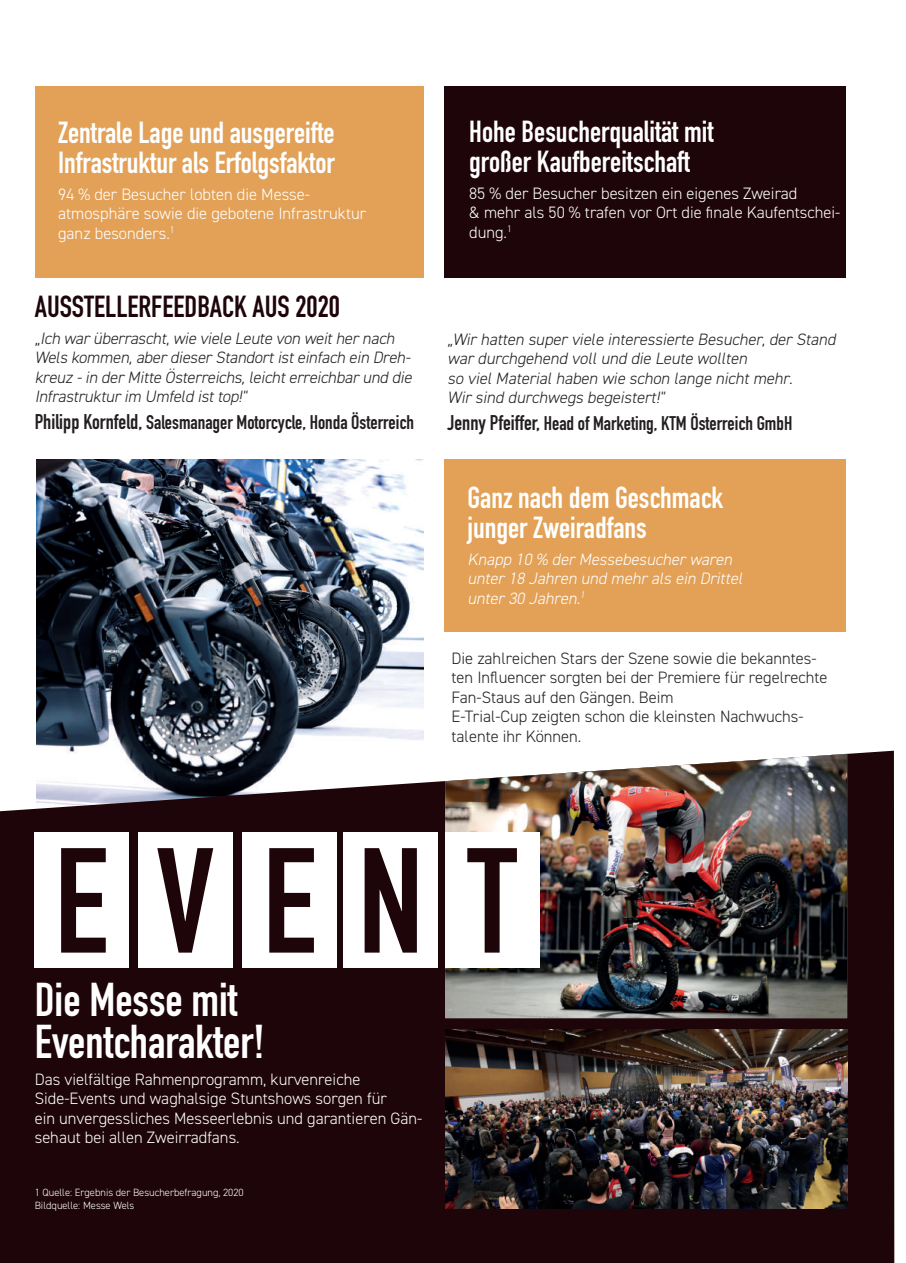
<style>
.page{position:relative;width:906px;height:1263px;background:#fff}
.page>*{position:absolute;margin:0;border:0;box-sizing:border-box;transform-origin:0 0}
.t1{font:700 146.7px "DIN Condensed";letter-spacing:.31em;color:#1e050a}
.t2{font:700 46.8px/42px "DIN Condensed";color:#fff}
.t3{font:700 30px/30px "DIN Condensed";color:#fff}
.t4{font:700 30px "DIN Condensed";color:#1e050a}
.t5{font:700 19.5px "DIN Condensed";color:#231f20}
.t6{font:300 16.5px/19.5px "DIN2014";color:#fff}
.t7{font:italic 300 16.5px/19.5px "DIN2014";color:#231f20}
.t8{font:300 16.5px/19.5px "DIN2014";color:#231f20}
.t9{font:italic 300 16.5px/19.5px "DIN2014";color:#fff}
.t10{font:300 10.5px/12.6px "DIN2014";color:#fff}
.s1{font-size:21px}
</style>
<div class="page">
<div style="left:445px;top:86px;width:401px;height:191px;background:#1e050a"></div>
<div style="left:445px;top:459px;width:401px;height:172px;background:#e2a157"></div>
<div style="left:35px;top:87px;width:388px;height:191px;background:#e2a157"></div>
<img style="left:36px;top:459px;width:387px;height:292px">
<svg style="left:0;top:751px;width:894px;height:512px;background:#2e171c"></svg>
<img style="left:445px;top:754px;width:402px;height:264px">
<img style="left:445px;top:1030px;width:402px;height:179px">
<div style="left:34px;top:832px;width:94px;height:136px;background:#fff"></div>
<div style="left:138px;top:832px;width:94px;height:136px;background:#fff"></div>
<div style="left:242px;top:832px;width:94px;height:136px;background:#fff"></div>
<div style="left:343px;top:832px;width:95px;height:136px;background:#fff"></div>
<div style="left:445px;top:832px;width:94px;height:136px;background:#fff"></div>
<h3 class="t3" style="left:58px;top:117px;width:278px">Zentrale Lage und ausgereifte<br>Infrastruktur als Erfolgsfaktor</h3>
<p class="t6" style="left:58px;top:184px;width:309px">94 % der Besucher lobten die Messe&shy;atmosphäre sowie die gebotene Infrastruktur ganz besonders.<sup>1</sup></p>
<h3 class="t4" style="left:35px;top:286px;width:307px">AUSSTELLERFEEDBACK AUS 2020</h3>
<p class="t7" style="left:35px;top:328px;width:382px">„Ich warüberrascht,wie viele Leute von weithernach Wels kommen,aberdieserStandortisteinfach ein Dreh&shy;kreuz -in derMitte Österreichs,leichterreichbarund die Infrastrukturim Umfeld isttop!"</p>
<p class="t5" style="left:35px;top:409px;width:381px"><span class="s1">Philipp Kornfeld,</span> Salesmanager Motorcycle, Honda Österreich</p>
<h3 class="t3" style="left:469px;top:116px;width:246px">Hohe Besucherqualität mit großer Kaufbereitschaft</h3>
<p class="t6" style="left:469px;top:183px;width:372px">85 % der Besucher besitzen ein eigenes Zweirad<br>&amp; mehr als 50 % trafen vor Ort die finale Kaufentschei&shy;dung.<sup>1</sup></p>
<p class="t7" style="left:447px;top:330px;width:393px">„Wirhatten superviele interessierte Besucher,derStand wardurchgehend vollund die Leute wollten<br>so vielMaterialhaben wie schon lange nichtmehr.<br>Wirsind durchwegs begeistert!"</p>
<p class="t5" style="left:447px;top:410px;width:346px"><span class="s1">Jenny Pfeiffer,</span> Head of Marketing, KTM Österreich GmbH</p>
<h3 class="t3" style="left:467px;top:482px;width:257px">Ganz nach dem Geschmack junger Zweiradfans</h3>
<p class="t9" style="left:467px;top:550px;width:280px">Knapp 10 % derMessebesucherwaren unter18 Jahren und mehrals ein Drittel unter30 Jahren.<sup>1</sup></p>
<p class="t8" style="left:451px;top:648px;width:377px">Die zahlreichen Stars der Szene sowie die bekanntes&shy;ten Influencer sorgten bei der Premiere für regelrechte Fan-Staus auf den Gängen. Beim<br>E-Trial-Cup zeigten schon die kleinsten Nachwuchs&shy;talente ihr Können.</p>
<h1 class="t1" style="left:54px;top:802px;width:464px">EVENT</h1>
<h2 class="t2" style="left:35px;top:978px;width:231px">Die Messe mit<br>Eventcharakter!</h2>
<p class="t6" style="left:35px;top:1069px;width:389px">Das vielfältige Rahmenprogramm, kurvenreiche Side-Events und waghalsige Stuntshows sorgen für<br>ein unvergessliches Messeerlebnis und garantieren Gän&shy;sehaut bei allen Zweirradfans.</p>
<p class="t10" style="left:35px;top:1186px;width:210px">1 Quelle: Ergebnis der Besucherbefragung, 2020<br>Bildquelle: Messe Wels</p>
</div>
